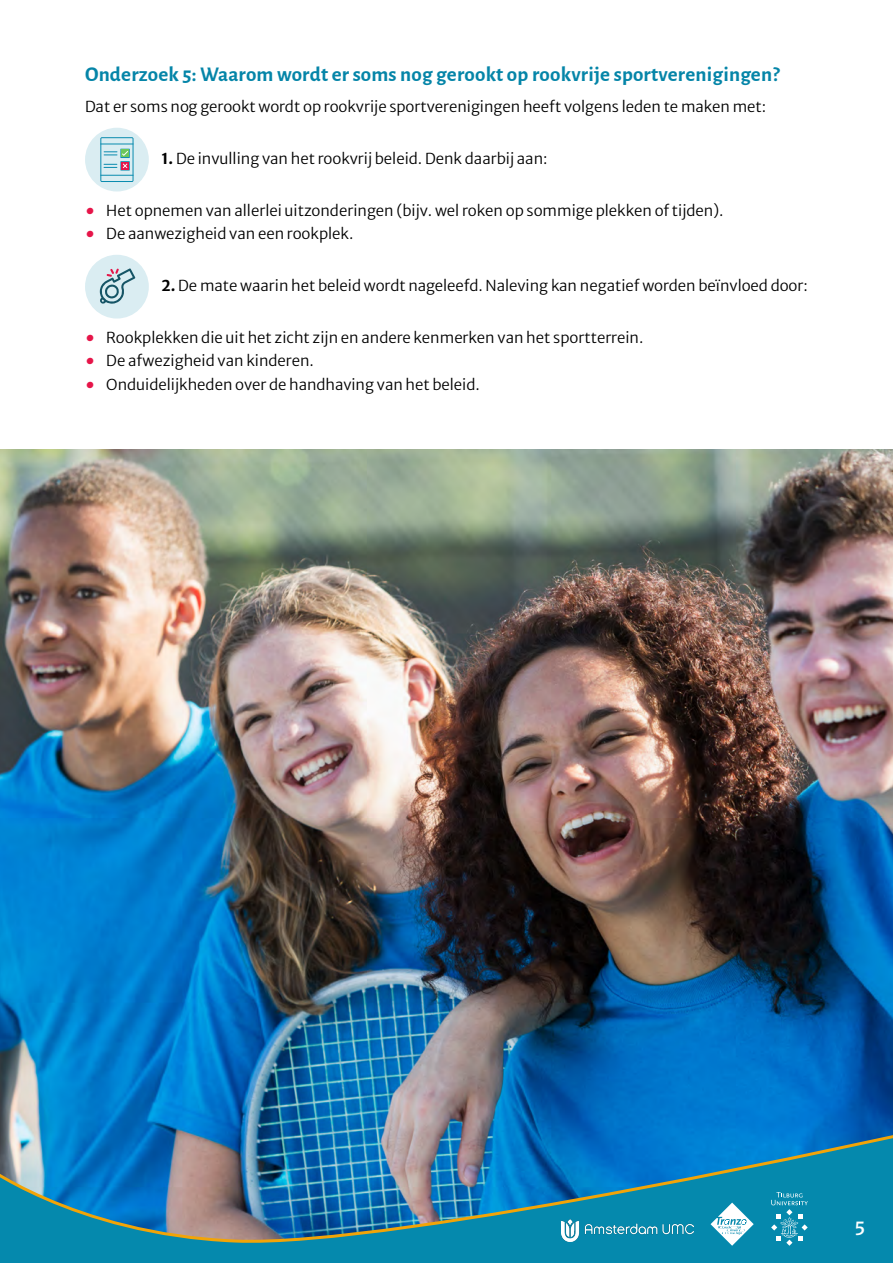
<style>
.page{position:relative;width:893px;height:1263px;background:#fff}
.page>*{position:absolute;margin:0;border:0;box-sizing:border-box;transform-origin:0 0}
.t1{font:700 21px "Alegreya Sans";letter-spacing:.01em;color:#0585a8}
.t2{font:500 18px "Merriweather Sans";color:#fff}
.t3{font:300 15px "Merriweather Sans";color:#000}
.s1{font-weight:700}
.s2{font-weight:800;font-size:22.5px;color:#e61549}
</style>
<div class="page">
<img style="left:0;top:449px;width:893px;height:683px">
<img style="left:0;top:1132px;width:893px;height:131px">
<img style="left:561px;top:1219px;width:132px;height:23px">
<svg style="left:710px;top:1202px;width:44px;height:44px"></svg>
<svg style="left:771px;top:1192px;width:37px;height:54px;background:#309dbb"></svg>
<div style="left:85px;top:128px;width:64px;height:63px;background:#daedf2;border-radius:50%"></div>
<svg style="left:100px;top:137px;width:34px;height:45px"></svg>
<div style="left:85px;top:255px;width:64px;height:64px;background:#daedf2;border-radius:50%"></div>
<svg style="left:100px;top:268px;width:35px;height:36px"></svg>
<h1 class="t1" style="left:85px;top:58px;width:696px">Onderzoek 5: Waarom wordt er soms nog gerookt op rookvrije sportverenigingen?</h1>
<p class="t3" style="left:85px;top:93px;width:683px">Dat er soms nog gerookt wordt op rookvrije sportverenigingen heeft volgens leden te maken met:</p>
<p class="t3" style="left:162px;top:145px;width:387px"><span class="s1">1.</span> De invulling van het rookvrij beleid. Denk daarbij aan:</p>
<p class="t3" style="left:85px;top:198px;width:640px"><span class="s2">•</span> Het opnemen van allerlei uitzonderingen (bijv. wel roken op sommige plekken of tijden).</p>
<p class="t3" style="left:85px;top:220px;width:270px"><span class="s2">•</span> De aanwezigheid van een rookplek.</p>
<p class="t3" style="left:162px;top:272px;width:648px"><span class="s1">2.</span> De mate waarin het beleid wordt nageleefd. Naleving kan negatief worden beïnvloed door:</p>
<p class="t3" style="left:85px;top:325px;width:560px"><span class="s2">•</span> Rookplekken die uit het zicht zijn en andere kenmerken van het sportterrein.</p>
<p class="t3" style="left:85px;top:347px;width:230px"><span class="s2">•</span> De afwezigheid van kinderen.</p>
<p class="t3" style="left:85px;top:371px;width:396px"><span class="s2">•</span> Onduidelijkheden over de handhaving van het beleid.</p>
<p class="t2" style="left:854px;top:1213px;width:12px">5</p>
</div>
